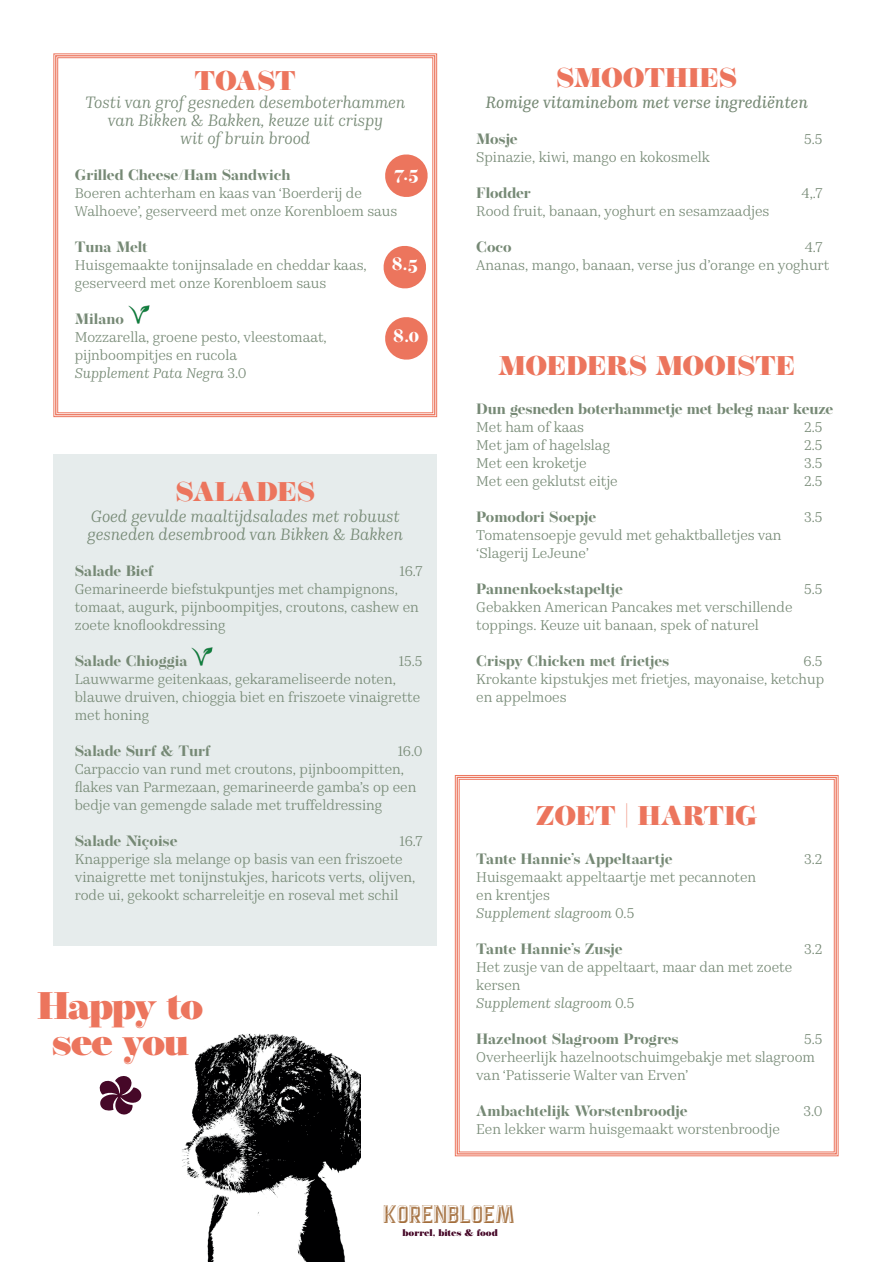
<style>
.page{position:relative;width:892px;height:1262px;background:#fff}
.page>*{position:absolute;margin:0;border:0;box-sizing:border-box;transform-origin:0 0}
.t1{font:900 38.4px/36px "Operetta 12";letter-spacing:-.05em;color:#ec755d;text-align:center}
.t2{font:900 27px "Operetta 12";color:#ec755d}
.t3{font:24.15px "Playerinnershadow";color:#a26c39}
.t4{font:700 19.5px "Operetta 12";color:#fff}
.t5{font:italic 16.5px/18px "Kazimir Text";color:#768975}
.t6{font:italic 16.5px "Kazimir Text";color:#768975}
.t7{font:700 15px "Operetta 12";color:#768975}
.t8{font:14.25px/18px "Kazimir Text";color:#768975}
.t9{font:900 9.45px "Operetta 12";color:#460828}
.s1{font-style:italic}
</style>
<div class="page">
<div style="left:54px;top:454px;width:383px;height:492px;background:#e6ecec"></div>
<svg style="left:53px;top:53px;width:384px;height:364px"></svg>
<div style="left:55px;top:55px;width:380px;height:360px;border:1px solid #ec755d"></div>
<div style="left:57px;top:57px;width:376px;height:356px;border:1px solid #ec755d"></div>
<img style="left:192px;top:648px;width:21px;height:18px">
<img style="left:128px;top:306px;width:21px;height:18px">
<svg style="left:455px;top:775px;width:384px;height:381px"></svg>
<div style="left:457px;top:777px;width:380px;height:377px;border:1px solid #ec755d"></div>
<div style="left:459px;top:779px;width:376px;height:373px;border:1px solid #ec755d"></div>
<img style="left:182px;top:1033px;width:179px;height:229px">
<svg style="left:99px;top:1076px;width:43px;height:39px"></svg>
<svg style="left:383px;top:152px;width:47px;height:47px"></svg>
<svg style="left:382px;top:244px;width:46px;height:46px"></svg>
<svg style="left:383px;top:315px;width:47px;height:47px"></svg>
<h2 class="t2" style="left:195px;top:64px;width:103px">TOAST</h2>
<p class="t5" style="left:85px;top:92px;width:322px;text-align:center">Tosti van grof gesneden desemboterhammen van Bikken &amp; Bakken, keuze uit crispy<br>wit of bruin brood</p>
<p class="t7" style="left:75px;top:166px;width:217px">Grilled Cheese/Ham Sandwich</p>
<p class="t8" style="left:75px;top:183px;width:324px">Boeren achterham en kaas van ‘Boerderij de<br>Walhoeve’, geserveerd met onze Korenbloem saus</p>
<p class="t7" style="left:75px;top:238px;width:74px">Tuna Melt</p>
<p class="t8" style="left:75px;top:255px;width:294px">Huisgemaakte tonijnsalade en cheddar kaas, geserveerd met onze Korenbloem saus</p>
<p class="t7" style="left:75px;top:310px;width:51px">Milano</p>
<p class="t8" style="left:75px;top:327px;width:254px">Mozzarella, groene pesto, vleestomaat, pijnboompitjes en rucola<br><span class="s1">Supplement Pata Negra</span> 3.0</p>
<h3 class="t4" style="left:394px;top:161px;width:26px">7.5</h3>
<h3 class="t4" style="left:392px;top:251px;width:28px">8.5</h3>
<h3 class="t4" style="left:393px;top:323px;width:28px">8.0</h3>
<h2 class="t2" style="left:175px;top:475px;width:141px">SALADES</h2>
<p class="t5" style="left:88px;top:506px;width:317px">Goed gevulde maaltijdsalades met robuust gesneden desembrood van Bikken &amp; Bakken</p>
<p class="t7" style="left:75px;top:562px;width:80px">Salade Bief</p>
<p class="t8" style="left:400px;top:561px;width:24px">16.7</p>
<p class="t8" style="left:75px;top:579px;width:346px">Gemarineerde biefstukpuntjes met champignons, tomaat, augurk, pijnboompitjes, croutons, cashew en zoete knoflookdressing</p>
<p class="t7" style="left:75px;top:652px;width:114px">Salade Chioggia</p>
<p class="t8" style="left:399px;top:651px;width:25px">15.5</p>
<p class="t8" style="left:75px;top:669px;width:347px">Lauwwarme geitenkaas, gekarameliseerde noten, blauwe druiven, chioggia biet en friszoete vinaigrette met honing</p>
<p class="t7" style="left:75px;top:742px;width:137px">Salade Surf &amp; Turf</p>
<p class="t8" style="left:75px;top:741px;width:349px;text-indent:323px">16.0<br>Carpaccio van rund met croutons, pijnboompitten, flakes van Parmezaan, gemarineerde gamba’s op een bedje van gemengde salade met truffeldressing</p>
<p class="t7" style="left:75px;top:832px;width:104px">Salade Niçoise</p>
<p class="t8" style="left:75px;top:831px;width:349px;text-indent:325px">16.7<br>Knapperige sla melange op basis van een friszoete vinaigrette met tonijnstukjes, haricots verts, olijven, rode ui, gekookt scharreleitje en roseval met schil</p>
<h1 class="t1" style="left:37px;top:987px;width:168px">Happy to see you</h1>
<h2 class="t2" style="left:556px;top:61px;width:182px">SMOOTHIES</h2>
<p class="t6" style="left:486px;top:90px;width:324px">Romige vitaminebom met verse ingrediënten</p>
<p class="t7" style="left:476px;top:130px;width:43px">Mosje</p>
<p class="t8" style="left:804px;top:129px;width:20px">5.5</p>
<p class="t8" style="left:476px;top:147px;width:235px">Spinazie, kiwi, mango en kokosmelk</p>
<p class="t7" style="left:476px;top:184px;width:56px">Flodder</p>
<p class="t8" style="left:802px;top:183px;width:22px">4,.7</p>
<p class="t8" style="left:476px;top:201px;width:295px">Rood fruit, banaan, yoghurt en sesamzaadjes</p>
<p class="t7" style="left:476px;top:238px;width:37px">Coco</p>
<p class="t8" style="left:476px;top:237px;width:355px;text-indent:329px">4.7<br>Ananas, mango, banaan, verse jus d’orange en yoghurt</p>
<h2 class="t2" style="left:498px;top:349px;width:298px">MOEDERS MOOISTE</h2>
<p class="t7" style="left:476px;top:400px;width:359px">Dun gesneden boterhammetje met beleg naar keuze</p>
<p class="t8" style="left:476px;top:417px;width:109px">Met ham of kaas</p>
<p class="t8" style="left:804px;top:417px;width:20px">2.5</p>
<p class="t8" style="left:476px;top:435px;width:135px">Met jam of hagelslag</p>
<p class="t8" style="left:804px;top:435px;width:20px">2.5</p>
<p class="t8" style="left:476px;top:453px;width:112px">Met een kroketje</p>
<p class="t8" style="left:804px;top:453px;width:20px">3.5</p>
<p class="t8" style="left:476px;top:471px;width:143px">Met een geklutst eitje</p>
<p class="t8" style="left:804px;top:471px;width:20px">2.5</p>
<p class="t7" style="left:476px;top:508px;width:121px">Pomodori Soepje</p>
<p class="t8" style="left:804px;top:507px;width:20px">3.5</p>
<p class="t8" style="left:476px;top:525px;width:307px">Tomatensoepje gevuld met gehaktballetjes van ‘Slagerij LeJeune’</p>
<p class="t7" style="left:476px;top:580px;width:148px">Pannenkoekstapeltje</p>
<p class="t8" style="left:804px;top:579px;width:20px">5.5</p>
<p class="t8" style="left:476px;top:597px;width:318px">Gebakken American Pancakes met verschillende toppings. Keuze uit banaan, spek of naturel</p>
<p class="t7" style="left:476px;top:652px;width:195px">Crispy Chicken met frietjes</p>
<p class="t8" style="left:476px;top:651px;width:349px;text-align:justify;text-indent:327px">6.5<br>Krokante kipstukjes met frietjes, mayonaise, ketchup en appelmoes</p>
<h2 class="t2" style="left:536px;top:799px;width:223px">ZOET | HARTIG</h2>
<p class="t7" style="left:476px;top:850px;width:198px">Tante Hannie’s Appeltaartje</p>
<p class="t8" style="left:804px;top:849px;width:20px">3.2</p>
<p class="t8" style="left:476px;top:867px;width:281px">Huisgemaakt appeltaartje met pecannoten en krentjes<br><span class="s1">Supplement slagroom</span> 0.5</p>
<p class="t7" style="left:476px;top:940px;width:148px">Tante Hannie’s Zusje</p>
<p class="t8" style="left:804px;top:939px;width:20px">3.2</p>
<p class="t8" style="left:476px;top:957px;width:317px">Het zusje van de appeltaart, maar dan met zoete kersen<br><span class="s1">Supplement slagroom</span> 0.5</p>
<p class="t7" style="left:476px;top:1030px;width:204px">Hazelnoot Slagroom Progres</p>
<p class="t8" style="left:476px;top:1029px;width:348px;text-indent:328px">5.5<br>Overheerlijk hazelnootschuimgebakje met slagroom van ‘Patisserie Walter van Erven’</p>
<p class="t7" style="left:476px;top:1102px;width:213px">Ambachtelijk Worstenbroodje</p>
<p class="t8" style="left:803px;top:1101px;width:21px">3.0</p>
<p class="t8" style="left:476px;top:1119px;width:305px">Een lekker warm huisgemaakt worstenbroodje</p>
<h3 class="t3" style="left:384px;top:1199px;width:133px">KORENBLOEM</h3>
<p class="t9" style="left:403px;top:1227px;width:97px">borrel, bites &amp; food</p>
</div>
